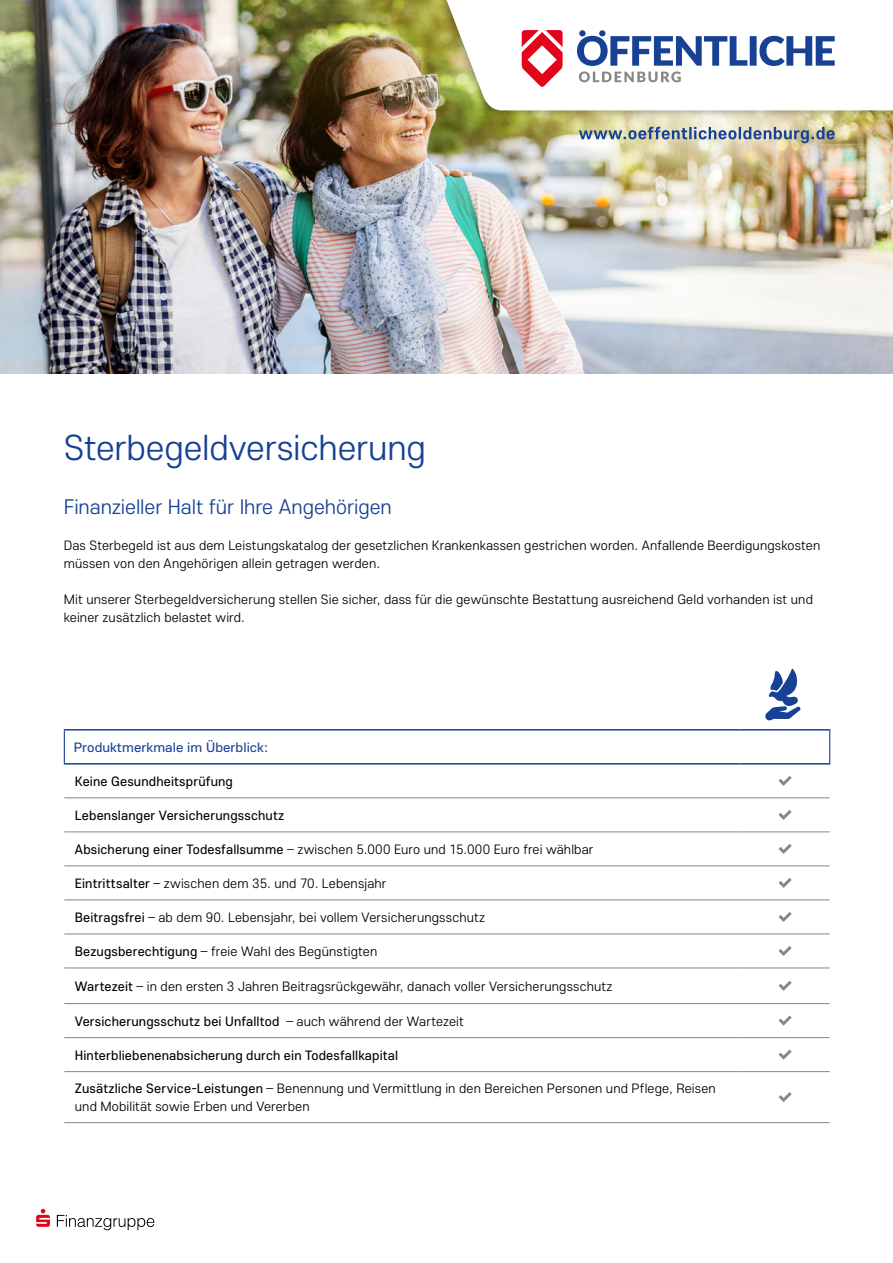
<style>
.page{position:relative;width:893px;height:1263px;background:#fff}
.page>*{position:absolute;margin:0;border:0;box-sizing:border-box;transform-origin:0 0}
.t1{font:300 36px "Core Sans E 35";letter-spacing:-.005em;color:#164194}
.t2{font:300 21px "Core Sans E 35";letter-spacing:-.005em;color:#164194}
.t3{font:300 13.5px/18px "Core Sans E 35";letter-spacing:.01em;color:#000}
.t4{font:13.5px "Core Sans E 45";letter-spacing:.01em;color:#000}
.t5{font:13.5px "Core Sans E 45";letter-spacing:.005em;color:#164194;scale:1.05 1}
.s1{font-family:"Core Sans E 45";font-weight:400}
.s2{font-family:"Core Sans E 35";font-weight:300}
</style>
<div class="page">
<img style="left:0;top:0;width:893px;height:373px">
<svg style="left:765px;top:668px;width:36px;height:53px"></svg>
<hr style="left:64px;top:797px;width:676px;height:1px;background:#878787">
<hr style="left:740px;top:797px;width:90px;height:1px;background:#878787">
<hr style="left:64px;top:831px;width:676px;height:1px;background:#878787">
<hr style="left:740px;top:831px;width:90px;height:1px;background:#878787">
<hr style="left:64px;top:865px;width:676px;height:1px;background:#878787">
<hr style="left:740px;top:865px;width:90px;height:1px;background:#878787">
<hr style="left:64px;top:899px;width:676px;height:1px;background:#878787">
<hr style="left:740px;top:899px;width:90px;height:1px;background:#878787">
<hr style="left:64px;top:933px;width:676px;height:1px;background:#878787">
<hr style="left:740px;top:933px;width:90px;height:1px;background:#878787">
<hr style="left:64px;top:967px;width:676px;height:1px;background:#878787">
<hr style="left:740px;top:967px;width:90px;height:1px;background:#878787">
<hr style="left:64px;top:1003px;width:676px;height:1px;background:#878787">
<hr style="left:740px;top:1003px;width:90px;height:1px;background:#878787">
<hr style="left:64px;top:1037px;width:676px;height:1px;background:#878787">
<hr style="left:740px;top:1037px;width:90px;height:1px;background:#878787">
<hr style="left:64px;top:1071px;width:676px;height:1px;background:#878787">
<hr style="left:740px;top:1071px;width:90px;height:1px;background:#878787">
<hr style="left:64px;top:1122px;width:676px;height:1px;background:#878787">
<hr style="left:740px;top:1122px;width:90px;height:1px;background:#878787">
<hr style="left:64px;top:729px;width:676px;height:1px;background:#164194">
<hr style="left:740px;top:729px;width:90px;height:1px;background:#164194">
<hr style="left:64px;top:763px;width:676px;height:1px;background:#164194">
<hr style="left:740px;top:763px;width:90px;height:1px;background:#164194">
<hr style="left:64px;top:730px;width:1px;height:33px;background:#164194">
<hr style="left:829px;top:730px;width:1px;height:33px;background:#164194">
<svg style="left:779px;top:776px;width:13px;height:10px"></svg>
<svg style="left:779px;top:810px;width:13px;height:10px"></svg>
<svg style="left:779px;top:844px;width:13px;height:10px"></svg>
<svg style="left:779px;top:878px;width:13px;height:10px"></svg>
<svg style="left:779px;top:912px;width:13px;height:10px"></svg>
<svg style="left:779px;top:946px;width:13px;height:10px"></svg>
<svg style="left:779px;top:981px;width:13px;height:10px"></svg>
<svg style="left:779px;top:1015px;width:13px;height:11px"></svg>
<svg style="left:779px;top:1049px;width:13px;height:11px"></svg>
<svg style="left:779px;top:1092px;width:13px;height:10px"></svg>
<img style="left:545px;top:66px;width:347px;height:114px;border-radius:50%">
<div style="left:375px;top:0;width:518px;height:119px;background:#000;opacity:.3"></div>
<svg style="left:382px;top:0;width:511px;height:110px"></svg>
<svg style="left:522px;top:30px;width:41px;height:57px"></svg>
<svg style="left:577px;top:30px;width:258px;height:52px"></svg>
<svg style="left:579px;top:127px;width:256px;height:16px;background:#a6aead"></svg>
<svg style="left:57px;top:1215px;width:97px;height:15px"></svg>
<svg style="left:36px;top:1209px;width:14px;height:18px"></svg>
<h1 class="t1" style="left:64px;top:423px;width:364px">Sterbegeldversicherung</h1>
<h2 class="t2" style="left:64px;top:493px;width:330px">Finanzieller Halt für Ihre Angehörigen</h2>
<p class="t3" style="left:64px;top:536px;width:758px">Das Sterbegeld ist aus dem Leistungskatalog der gesetzlichen Krankenkassen gestrichen worden. Anfallende Beerdigungskosten müssen von den Angehörigen allein getragen werden.</p>
<p class="t3" style="left:64px;top:590px;width:751px">Mit unserer Sterbegeldversicherung stellen Sie sicher, dass für die gewünschte Bestattung ausreichend Geld vorhanden ist und keiner zusätzlich belastet wird.</p>
<p class="t5" style="left:74px;top:738px;width:186px">Produktmerkmale im Überblick:</p>
<p class="t4" style="left:75px;top:772px;width:160px">Keine Gesundheitsprüfung</p>
<p class="t4" style="left:75px;top:806px;width:211px">Lebenslanger Versicherungsschutz</p>
<p class="t3" style="left:75px;top:840px;width:520px"><span class="s1">Absicherung einer Todesfallsumme</span> – zwischen 5.000 Euro und 15.000 Euro frei wählbar</p>
<p class="t3" style="left:75px;top:874px;width:313px"><span class="s1">Eintrittsalter</span> – zwischen dem 35. und 70. Lebensjahr</p>
<p class="t3" style="left:75px;top:908px;width:412px"><span class="s1">Beitragsfrei</span> – ab dem 90. Lebensjahr, bei vollem Versicherungsschutz</p>
<p class="t3" style="left:75px;top:942px;width:304px"><span class="s1">Bezugsberechtigung</span> – freie Wahl des Begünstigten</p>
<p class="t3" style="left:75px;top:976px;width:539px"><span class="s1">Wartezeit</span> – in den ersten 3 Jahren Beitragsrückgewähr, danach voller Versicherungsschutz</p>
<p class="t4" style="left:75px;top:1012px;width:390px">Versicherungsschutz bei Unfalltod <span class="s2">– auch während der Wartezeit</span></p>
<p class="t4" style="left:75px;top:1046px;width:325px">Hinterbliebenenabsicherung durch ein Todesfallkapital</p>
<p class="t3" style="left:75px;top:1079px;width:642px"><span class="s1">Zusätzliche Service-Leistungen</span> – Benennung und Vermittlung in den Bereichen Personen und Pflege, Reisen und Mobilität sowie Erben und Vererben</p>
</div>
